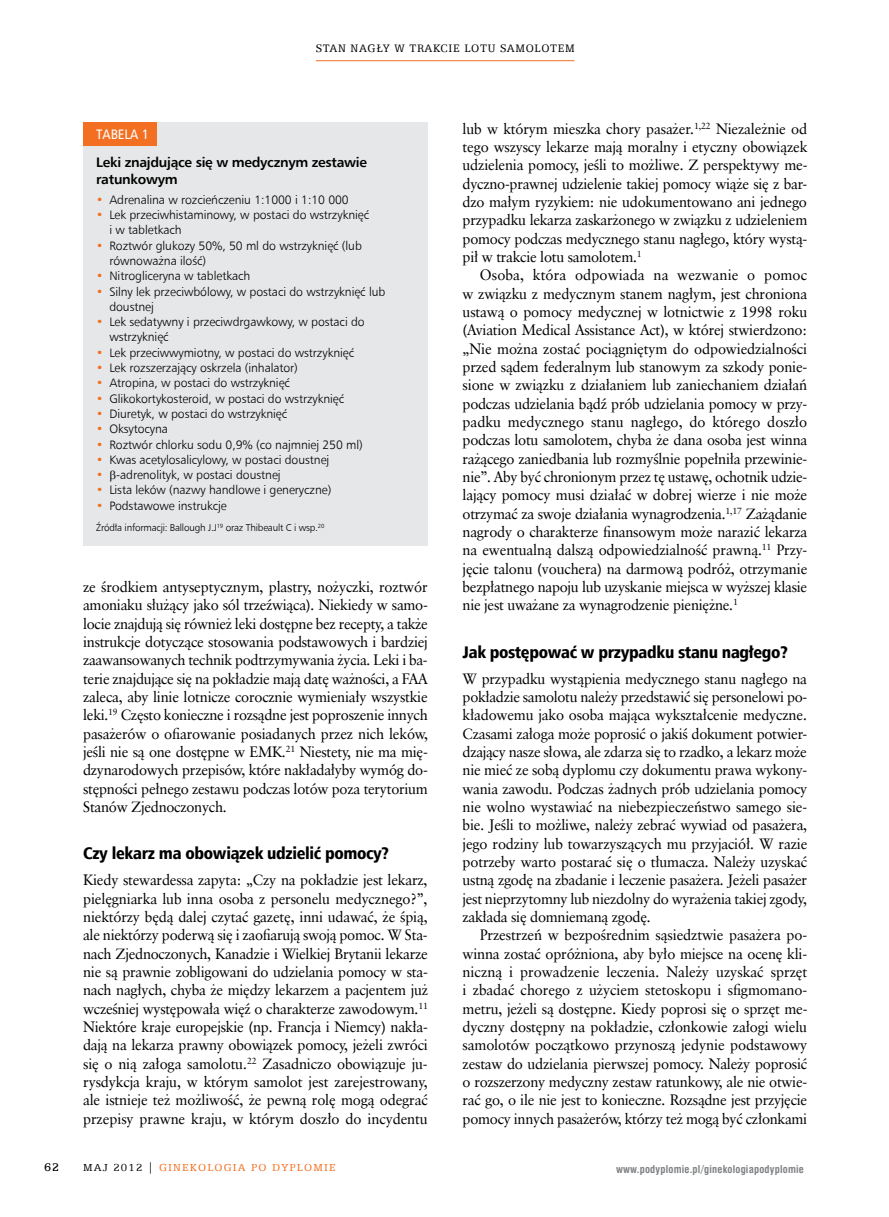
<style>
.page{position:relative;width:889px;height:1217px;background:#fff}
.page>*{position:absolute;margin:0;border:0;box-sizing:border-box;transform-origin:0 0}
.t1{font:16.8px "Humnst 777 Blk Cn EU";letter-spacing:-.02em;color:#000}
.t2{font:15px/18.3px "Class Garmnd EU";letter-spacing:-.02em;color:#000;text-align:justify}
.t3{font:700 13.8px/16.8px "Humnst 777 EU";letter-spacing:-.02em;color:#000}
.t4{font:13.8px "Humnst 777 Cn EU";letter-spacing:-.005em;color:#fff;scale:1.07 1}
.t5{font:12.45px "Egyptian 505 Md EU";color:#000}
.t6{font:12.3px/15.3px "Humnst 777 Lt EU";letter-spacing:-.005em;color:#000}
.t7{font:12.3px "Egyptian 505 EU";letter-spacing:.06em;color:#000;scale:.95 1}
.t8{font:11.4px "Egyptian 505 EU";letter-spacing:.1em;color:#f36f21}
.t9{font:700 10.5px "Swis 721 Cn EU";letter-spacing:.02em;color:#808285}
.t10{font:9.9px "Humnst 777 Lt EU";letter-spacing:-.02em;color:#000}
.s1{color:#f36f21}
.s2{color:#000}
</style>
<div class="page">
<hr style="left:316px;top:60px;width:258px;height:1px;background:#f36f21">
<div style="left:83px;top:122px;width:345px;height:424px;background:#e6e7e8"></div>
<div style="left:83px;top:122px;width:74px;height:24px;background:#f36f21"></div>
<p class="t7" style="left:316px;top:41px;width:274px">STAN NAGŁY W TRAKCIE LOTU SAMOLOTEM</p>
<p class="t4" style="left:96px;top:126px;width:51px">TABELA 1</p>
<p class="t3" style="left:96px;top:154px;width:272px">Leki znajdujące się w medycznym zestawie ratunkowym</p>
<p class="t6" style="left:96px;top:191px;width:254px"><span class="s1">•</span> Adrenalina w rozcieńczeniu 1:1000 i 1:10 000</p>
<p class="t6" style="left:109px;top:207px;width:261px;text-indent:-13px"><span class="s1">•</span> Lek przeciwhistaminowy, w postaci do wstrzyknięć i w tabletkach</p>
<p class="t6" style="left:109px;top:237px;width:254px;text-indent:-13px"><span class="s1">•</span> Roztwór glukozy 50%, 50 ml do wstrzyknięć (lub równoważna ilość)</p>
<p class="t6" style="left:96px;top:268px;width:156px"><span class="s1">•</span> Nitrogliceryna w tabletkach</p>
<p class="t6" style="left:109px;top:283px;width:277px;text-indent:-13px"><span class="s1">•</span> Silny lek przeciwbólowy, w postaci do wstrzyknięć lub doustnej</p>
<p class="t6" style="left:109px;top:314px;width:257px;text-indent:-13px"><span class="s1">•</span> Lek sedatywny i przeciwdrgawkowy, w postaci do wstrzyknięć</p>
<p class="t6" style="left:96px;top:344px;width:259px"><span class="s1">•</span> Lek przeciwwymiotny, w postaci do wstrzyknięć</p>
<p class="t6" style="left:96px;top:360px;width:203px"><span class="s1">•</span> Lek rozszerzający oskrzela (inhalator)</p>
<p class="t6" style="left:96px;top:375px;width:195px"><span class="s1">•</span> Atropina, w postaci do wstrzyknięć</p>
<p class="t6" style="left:96px;top:390px;width:249px"><span class="s1">•</span> Glikokortykosteroid, w postaci do wstrzyknięć</p>
<p class="t6" style="left:96px;top:406px;width:192px"><span class="s1">•</span> Diuretyk, w postaci do wstrzyknięć</p>
<p class="t6" style="left:96px;top:421px;width:73px"><span class="s1">•</span> Oksytocyna</p>
<p class="t6" style="left:96px;top:436px;width:268px"><span class="s1">•</span> Roztwór chlorku sodu 0,9% (co najmniej 250 ml)</p>
<p class="t6" style="left:96px;top:451px;width:235px"><span class="s1">•</span> Kwas acetylosalicylowy, w postaci doustnej</p>
<p class="t6" style="left:96px;top:467px;width:186px"><span class="s1">•</span> -adrenolityk, w postaci doustnej</p>
<p class="t6" style="left:96px;top:482px;width:237px"><span class="s1">•</span> Lista leków (nazwy handlowe i generyczne)</p>
<p class="t6" style="left:96px;top:497px;width:132px"><span class="s1">•</span> Podstawowe instrukcje</p>
<p class="t10" style="left:96px;top:522px;width:230px">Źródła informacji: Ballough J.J<sup>19</sup> oraz Thibeault C i wsp.<sup>20</sup></p>
<p class="t2" style="left:83px;top:577px;width:346px">ze środkiem antyseptycznym, plastry, nożyczki, roztwór amoniaku służący jako sól trzeźwiąca). Niekiedy w samo&shy;locie znajdują się również leki dostępne bez recepty, a także instrukcje dotyczące stosowania podstawowych i bardziej zaawansowanych technik podtrzymywania życia. Leki i ba&shy;terie znajdujące się na pokładzie mają datę ważności, a FAA zaleca, aby linie lotnicze corocznie wymieniały wszystkie leki.<sup>19</sup> Często konieczne i rozsądne jest poproszenie innych pasażerów o ofiarowanie posiadanych przez nich leków, jeśli nie są one dostępne w EMK.<sup>21</sup> Niestety, nie ma mię&shy;dzynarodowych przepisów, które nakładałyby wymóg do&shy;stępności pełnego zestawu podczas lotów poza terytorium Stanów Zjednoczonych.</p>
<p class="t1" style="left:83px;top:842px;width:308px">Czy lekarz ma obowiązek udzielić pomocy?</p>
<p class="t2" style="left:83px;top:870px;width:346px">Kiedy stewardessa zapyta: „Czy na pokładzie jest lekarz, pielęgniarka lub inna osoba z personelu medycznego?”, niektórzy będą dalej czytać gazetę, inni udawać, że śpią, ale niektórzy poderwą się i zaofiarują swoją pomoc. W Sta&shy;nach Zjednoczonych, Kanadzie i Wielkiej Brytanii lekarze nie są prawnie zobligowani do udzielania pomocy w sta&shy;nach nagłych, chyba że między lekarzem a pacjentem już wcześniej występowała więź o charakterze zawodowym.<sup>11<br></sup>Niektóre kraje europejskie (np. Francja i Niemcy) nakła&shy;dają na lekarza prawny obowiązek pomocy, jeżeli zwróci się o nią załoga samolotu.<sup>22</sup> Zasadniczo obowiązuje ju&shy;rysdykcja kraju, w którym samolot jest zarejestrowany, ale istnieje też możliwość, że pewną rolę mogą odegrać przepisy prawne kraju, w którym doszło do incydentu</p>
<p class="t5" style="left:44px;top:1159px;width:17px">62</p>
<p class="t8" style="left:83px;top:1160px;width:254px"><span class="s2">MAJ 2012 |</span> GINEKOLOGIA PO DYPLOMIE</p>
<p class="t2" style="left:462px;top:119px;width:346px">lub w którym mieszka chory pasażer.<sup>1,22</sup> Niezależnie od tego wszyscy lekarze mają moralny i etyczny obowiązek udzielenia pomocy, jeśli to możliwe. Z perspektywy me&shy;dyczno-prawnej udzielenie takiej pomocy wiąże się z bar&shy;dzo małym ryzykiem: nie udokumentowano ani jednego przypadku lekarza zaskarżonego w związku z udzieleniem pomocy podczas medycznego stanu nagłego, który wystą&shy;pił w trakcie lotu samolotem.<sup>1</sup></p>
<p class="t2" style="left:462px;top:266px;width:346px;text-indent:17px">Osoba, która odpowiada na wezwanie o pomoc w związku z medycznym stanem nagłym, jest chroniona ustawą o pomocy medycznej w lotnictwie z 1998 roku (Aviation Medical Assistance Act), w której stwierdzono: „Nie można zostać pociągniętym do odpowiedzialności przed sądem federalnym lub stanowym za szkody ponie&shy;sione w związku z działaniem lub zaniechaniem działań podczas udzielania bądź prób udzielania pomocy w przy&shy;padku medycznego stanu nagłego, do którego doszło podczas lotu samolotem, chyba że dana osoba jest winna rażącego zaniedbania lub rozmyślnie popełniła przewinie&shy;nie”. Aby być chronionym przez tę ustawę, ochotnik udzie&shy;lający pomocy musi działać w dobrej wierze i nie może otrzymać za swoje działania wynagrodzenia.<sup>1,17</sup> Zażądanie nagrody o charakterze finansowym może narazić lekarza na ewentualną dalszą odpowiedzialność prawną.<sup>11</sup> Przy&shy;jęcie talonu (vouchera) na darmową podróż, otrzymanie bezpłatnego napoju lub uzyskanie miejsca w wyższej klasie nie jest uważane za wynagrodzenie pieniężne.<sup>1</sup></p>
<p class="t1" style="left:462px;top:641px;width:327px">Jak postępować w przypadku stanu nagłego?</p>
<p class="t2" style="left:462px;top:669px;width:346px">W przypadku wystąpienia medycznego stanu nagłego na pokładzie samolotu należy przedstawić się personelowi po&shy;kładowemu jako osoba mająca wykształcenie medyczne.<br>Czasami załoga może poprosić o jakiś dokument potwier&shy;dzający nasze słowa, ale zdarza się to rzadko, a lekarz może nie mieć ze sobą dyplomu czy dokumentu prawa wykony&shy;wania zawodu. Podczas żadnych prób udzielania pomocy nie wolno wystawiać na niebezpieczeństwo samego sie&shy;bie. Jeśli to możliwe, należy zebrać wywiad od pasażera, jego rodziny lub towarzyszących mu przyjaciół. W razie potrzeby warto postarać się o tłumacza. Należy uzyskać ustną zgodę na zbadanie i leczenie pasażera. Jeżeli pasażer jest nieprzytomny lub niezdolny do wyrażenia takiej zgody, zakłada się domniemaną zgodę.</p>
<p class="t2" style="left:462px;top:925px;width:346px;text-indent:17px">Przestrzeń w bezpośrednim sąsiedztwie pasażera po&shy;winna zostać opróżniona, aby było miejsce na ocenę kli&shy;niczną i prowadzenie leczenia. Należy uzyskać sprzęt i zbadać chorego z użyciem stetoskopu i sfigmomano&shy;metru, jeżeli są dostępne. Kiedy poprosi się o sprzęt me&shy;dyczny dostępny na pokładzie, członkowie załogi wielu samolotów początkowo przynoszą jedynie podstawowy zestaw do udzielania pierwszej pomocy. Należy poprosić o rozszerzony medyczny zestaw ratunkowy, ale nie otwie&shy;rać go, o ile nie jest to konieczne. Rozsądne jest przyjęcie pomocy innych pasażerów, którzy też mogą być członkami</p>
<p class="t9" style="left:616px;top:1162px;width:189px">www.podyplomie.pl/ginekologiapodyplomie</p>
</div>
